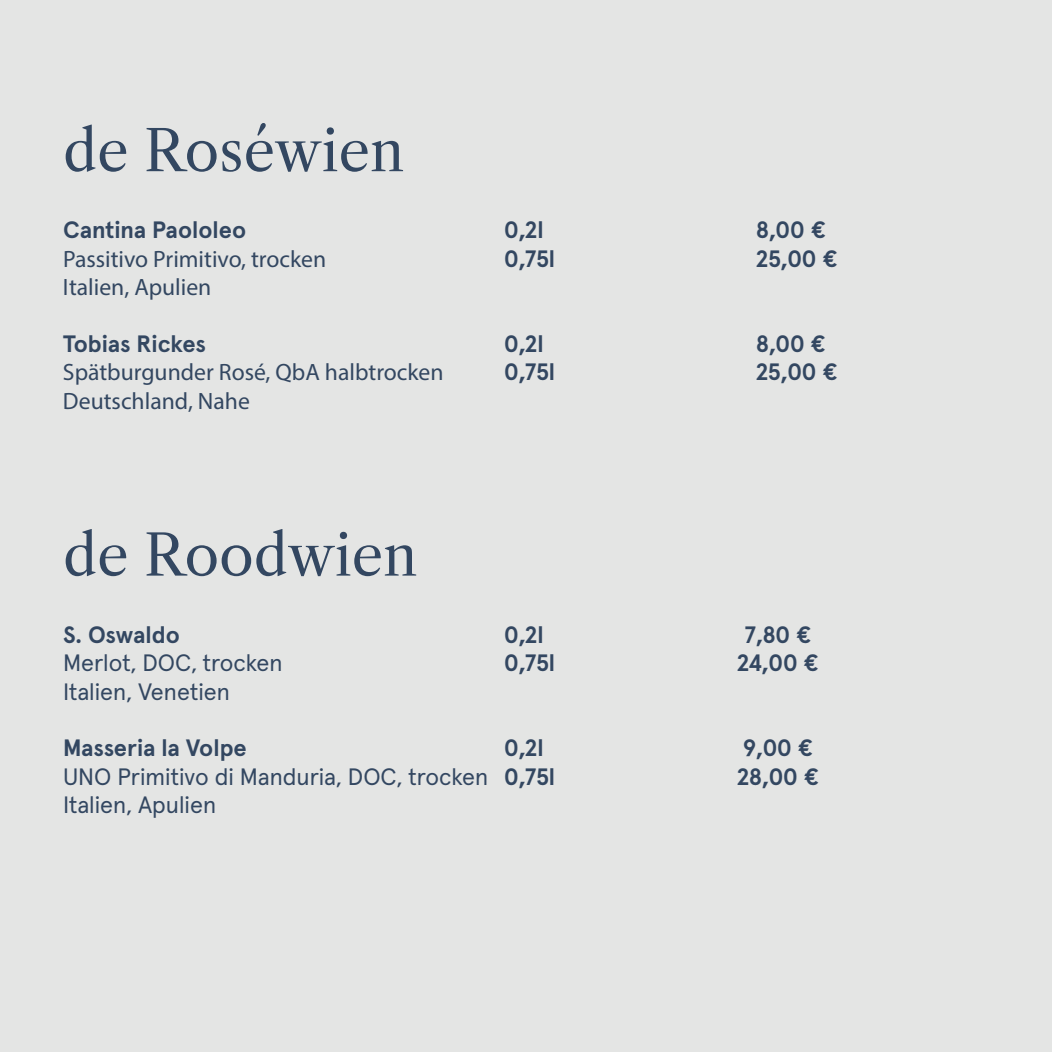
<style>
.page{position:relative;width:1052px;height:1052px;background:#e4e5e4}
.page>*{position:absolute;margin:0;border:0;box-sizing:border-box;transform-origin:0 0}
.t1{font:56.18px "Libre Caslon Text";color:#334761}
.t2{font:700 23.62px "Apercu Pro";color:#334761}
.t3{font:23.62px "Myriad Pro";color:#334761}
.t4{font:23.62px "Apercu Pro";color:#334761}
.s1{font-weight:700}
</style>
<div class="page">
<h1 class="t1" style="left:63px;top:117px;width:343px">de Roséwien</h1>
<p class="t2" style="left:63px;top:211px;width:185px">Cantina Paololeo</p>
<p class="t2" style="left:504px;top:211px;width:41px">0,2l</p>
<p class="t2" style="left:756px;top:211px;width:71px">8,00 €</p>
<p class="t3" style="left:63px;top:244px;width:265px">Passitivo Primitivo, trocken</p>
<p class="t2" style="left:504px;top:240px;width:53px">0,75l</p>
<p class="t2" style="left:756px;top:240px;width:83px">25,00 €</p>
<p class="t3" style="left:63px;top:272px;width:150px">Italien, Apulien</p>
<p class="t2" style="left:63px;top:325px;width:144px">Tobias Rickes</p>
<p class="t2" style="left:504px;top:325px;width:41px">0,2l</p>
<p class="t2" style="left:756px;top:325px;width:71px">8,00 €</p>
<p class="t3" style="left:63px;top:358px;width:382px">Spätburgunder Rosé, QbA halbtrocken</p>
<p class="t2" style="left:504px;top:354px;width:53px">0,75l</p>
<p class="t2" style="left:756px;top:354px;width:83px">25,00 €</p>
<p class="t3" style="left:63px;top:386px;width:188px">Deutschland, Nahe</p>
<h1 class="t1" style="left:63px;top:521px;width:356px">de Roodwien</h1>
<p class="t2" style="left:63px;top:616px;width:118px">S. Oswaldo</p>
<p class="t2" style="left:504px;top:616px;width:41px">0,2l</p>
<p class="t2" style="left:744px;top:616px;width:68px">7,80 €</p>
<p class="t4" style="left:63px;top:644px;width:221px">Merlot, DOC, trocken</p>
<p class="t2" style="left:504px;top:644px;width:53px">0,75l</p>
<p class="t2" style="left:737px;top:644px;width:83px">24,00 €</p>
<p class="t4" style="left:63px;top:673px;width:168px">Italien, Venetien</p>
<p class="t2" style="left:63px;top:729px;width:185px">Masseria la Volpe</p>
<p class="t2" style="left:504px;top:729px;width:41px">0,2l</p>
<p class="t2" style="left:743px;top:729px;width:71px">9,00 €</p>
<p class="t4" style="left:63px;top:758px;width:494px">UNO Primitivo di Manduria, DOC, trocken <span class="s1">0,75l</span></p>
<p class="t2" style="left:737px;top:758px;width:83px">28,00 €</p>
<p class="t4" style="left:63px;top:787px;width:155px">Italien, Apulien</p>
</div>
